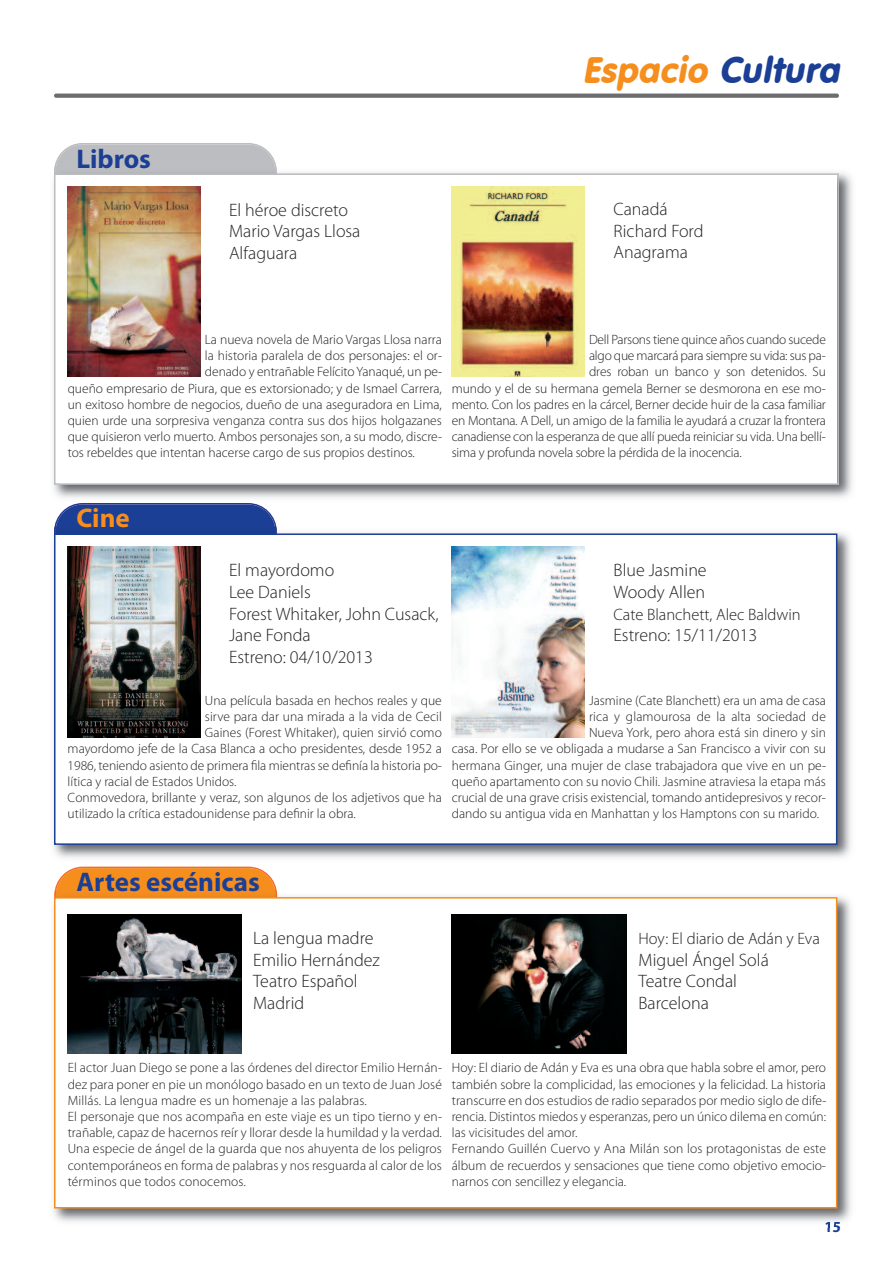
<style>
.page{position:relative;width:893px;height:1263px;background:#fff}
.page>*{position:absolute;margin:0;border:0;box-sizing:border-box;transform-origin:0 0}
.t1{font:italic 36px "VAG Rounded BT";color:#f68e1e}
.t2{font:700 27px "Myriad Pro";color:#1b3f94}
.t3{font:700 27px "Myriad Pro";color:#f68e1e}
.t4{font:300 18px/21.6px "Myriad Pro";color:#231f20}
.t5{font:300 16.5px "Myriad Pro";color:#231f20}
.t6{font:700 15px "Myriad Pro";color:#1b3f94}
.t7{font:300 13.5px/16.2px "Myriad Pro";color:#231f20}
.t8{font:300 13.5px "Myriad Pro";letter-spacing:-.02em;color:#231f20}
.s1{color:#1b3f94}
</style>
<div class="page">
<svg style="left:54px;top:94px;width:785px;height:4px;background:#737476"></svg>
<svg style="left:54px;top:143px;width:223px;height:24px;background:#c1c1c4"></svg>
<img style="left:53px;top:172px;width:799px;height:326px">
<img style="left:54px;top:167px;width:223px;height:6px">
<div style="left:56px;top:175px;width:781px;height:308px;background:#fff"></div>
<div style="left:54px;top:173px;width:785px;height:312px;border:2px solid #bcbdc0"></div>
<svg style="left:54px;top:503px;width:223px;height:24px;background:#2d4d9c"></svg>
<img style="left:53px;top:532px;width:798px;height:326px">
<img style="left:54px;top:527px;width:223px;height:6px">
<div style="left:56px;top:535px;width:780px;height:308px;background:#fff"></div>
<div style="left:54px;top:533px;width:783px;height:312px;border:2px solid #1b3f94"></div>
<svg style="left:55px;top:867px;width:222px;height:23px;background:#f6932d"></svg>
<img style="left:53px;top:893px;width:798px;height:329px">
<img style="left:825px;top:1222px;width:15px;height:6px">
<div style="left:54px;top:890px;width:223px;height:7px;background:#f38c1e"></div>
<div style="left:56px;top:898px;width:780px;height:309px;background:#fff"></div>
<div style="left:54px;top:897px;width:783px;height:311px;border:2px solid #f68e1e"></div>
<img style="left:452px;top:186px;width:132px;height:191px">
<img style="left:68px;top:186px;width:132px;height:191px">
<img style="left:452px;top:547px;width:132px;height:190px">
<img style="left:68px;top:915px;width:174px;height:138px">
<img style="left:68px;top:547px;width:132px;height:190px">
<img style="left:452px;top:915px;width:174px;height:138px">
<h2 class="t2" style="left:76px;top:149px;width:76px">Libros</h2>
<h3 class="t4" style="left:229px;top:200px;width:133px">El héroe discreto<br>Mario Vargas Llosa<br>Alfaguara</h3>
<h1 class="t1" style="left:582px;top:47px;width:265px">Espacio <span class="s1">Cultura</span></h1>
<h3 class="t4" style="left:614px;top:200px;width:91px">Canadá<br>Richard Ford<br>Anagrama</h3>
<p class="t7" style="left:205px;top:332px;width:238px">La nueva novela de Mario Vargas Llosa narra</p>
<p class="t7" style="left:205px;top:349px;width:239px">la historia paralela de dos personajes: el or-</p>
<p class="t7" style="left:205px;top:365px;width:239px">denado y entrañable FelícitoYanaqué, un pe-</p>
<p class="t7" style="left:68px;top:381px;width:376px">queño empresario de Piura, que es extorsionado; y de Ismael Carrera,</p>
<p class="t7" style="left:68px;top:397px;width:376px">un exitoso hombre de negocios, dueño de una aseguradora en Lima,</p>
<p class="t7" style="left:68px;top:413px;width:376px">quien urde una sorpresiva venganza contra sus dos hijos holgazanes</p>
<p class="t7" style="left:68px;top:430px;width:376px">que quisieron verlo muerto. Ambos personajes son, a su modo, discre-</p>
<p class="t7" style="left:68px;top:446px;width:349px">tos rebeldes que intentan hacerse cargo de sus propios destinos.</p>
<p class="t8" style="left:589px;top:334px;width:238px">Dell Parsons tiene quince años cuando sucede</p>
<p class="t7" style="left:589px;top:349px;width:238px">algo que marcará para siempre su vida: sus pa-</p>
<p class="t7" style="left:589px;top:365px;width:238px">dres roban un banco y son detenidos. Su</p>
<p class="t7" style="left:452px;top:381px;width:376px">mundo y el de su hermana gemela Berner se desmorona en ese mo-</p>
<p class="t7" style="left:452px;top:397px;width:376px">mento. Con los padres en la cárcel, Berner decide huir de la casa familiar</p>
<p class="t7" style="left:452px;top:413px;width:376px">en Montana. A Dell, un amigo de la familia le ayudará a cruzar la frontera</p>
<p class="t7" style="left:452px;top:430px;width:375px">canadiense con la esperanza de que allí pueda reiniciar su vida. Una bellí-</p>
<p class="t7" style="left:452px;top:446px;width:291px">sima y profunda novela sobre la pérdida de la inocencia.</p>
<h2 class="t3" style="left:76px;top:508px;width:55px">Cine</h2>
<h3 class="t4" style="left:229px;top:561px;width:211px">El mayordomo<br>Lee Daniels<br>Forest Whitaker, John Cusack,<br>Jane Fonda<br>Estreno: 04/10/2013</h3>
<h3 class="t4" style="left:614px;top:561px;width:95px">Blue Jasmine<br>Woody Allen</h3>
<p class="t5" style="left:614px;top:608px;width:189px">Cate Blanchett, Alec Baldwin</p>
<h3 class="t4" style="left:614px;top:626px;width:145px">Estreno: 15/11/2013</h3>
<p class="t7" style="left:205px;top:693px;width:238px">Una película basada en hechos reales y que</p>
<p class="t7" style="left:205px;top:709px;width:238px">sirve para dar una mirada a la vida de Cecil</p>
<p class="t7" style="left:205px;top:725px;width:238px">Gaines (Forest Whitaker), quien sirvió como</p>
<p class="t7" style="left:68px;top:742px;width:376px">mayordomo jefe de la Casa Blanca a ocho presidentes, desde 1952 a</p>
<p class="t7" style="left:68px;top:758px;width:376px">1986, teniendo asiento de primera fila mientras se definía la historia po-</p>
<p class="t7" style="left:68px;top:774px;width:170px">lítica y racial de Estados Unidos.</p>
<p class="t7" style="left:68px;top:790px;width:376px">Conmovedora, brillante y veraz, son algunos de los adjetivos que ha</p>
<p class="t7" style="left:68px;top:806px;width:290px">utilizado la crítica estadounidense para definir la obra.</p>
<p class="t7" style="left:589px;top:693px;width:238px">Jasmine (Cate Blanchett) era un ama de casa</p>
<p class="t7" style="left:589px;top:709px;width:238px">rica y glamourosa de la alta sociedad de</p>
<p class="t7" style="left:589px;top:725px;width:238px">Nueva York, pero ahora está sin dinero y sin</p>
<p class="t7" style="left:452px;top:742px;width:376px">casa. Por ello se ve obligada a mudarse a San Francisco a vivir con su</p>
<p class="t7" style="left:452px;top:758px;width:376px">hermana Ginger, una mujer de clase trabajadora que vive en un pe-</p>
<p class="t7" style="left:452px;top:774px;width:376px">queño apartamento con su novio Chili. Jasmine atraviesa la etapa más</p>
<p class="t7" style="left:452px;top:790px;width:376px">crucial de una grave crisis existencial, tomando antidepresivos y recor-</p>
<p class="t7" style="left:452px;top:806px;width:369px">dando su antigua vida en Manhattan y los Hamptons con su marido.</p>
<h2 class="t2" style="left:77px;top:872px;width:185px">Artes escénicas</h2>
<h3 class="t4" style="left:253px;top:929px;width:128px">La lengua madre<br>Emilio Hernández<br>Teatro Español<br>Madrid</h3>
<p class="t5" style="left:638px;top:932px;width:183px">Hoy: El diario de Adán y Eva</p>
<h3 class="t4" style="left:638px;top:950px;width:132px">Miguel Ángel Solá<br>Teatre Condal<br>Barcelona</h3>
<p class="t7" style="left:68px;top:1061px;width:376px">El actor Juan Diego se pone a las órdenes del director Emilio Hernán&shy;dez para poner en pie un monólogo basado en un texto de Juan José Millás. La lengua madre es un homenaje a las palabras.<br>El personaje que nos acompaña en este viaje es un tipo tierno y en&shy;trañable, capaz de hacernos reír y llorar desde la humildad y la verdad.<br>Una especie de ángel de la guarda que nos ahuyenta de los peligros contemporáneos en forma de palabras y nos resguarda al calor de los términos que todos conocemos.</p>
<p class="t7" style="left:452px;top:1061px;width:376px">Hoy: El diario de Adán y Eva es una obra que habla sobre el amor, pero también sobre la complicidad, las emociones y la felicidad. La historia transcurre en dos estudios de radio separados por medio siglo de dife&shy;rencia. Distintos miedos y esperanzas, pero un único dilema en común: las vicisitudes del amor.<br>Fernando Guillén Cuervo y Ana Milán son los protagonistas de este álbum de recuerdos y sensaciones que tiene como objetivo emocio&shy;narnos con sencillez y elegancia.</p>
<p class="t6" style="left:824px;top:1221px;width:18px">15</p>
</div>
